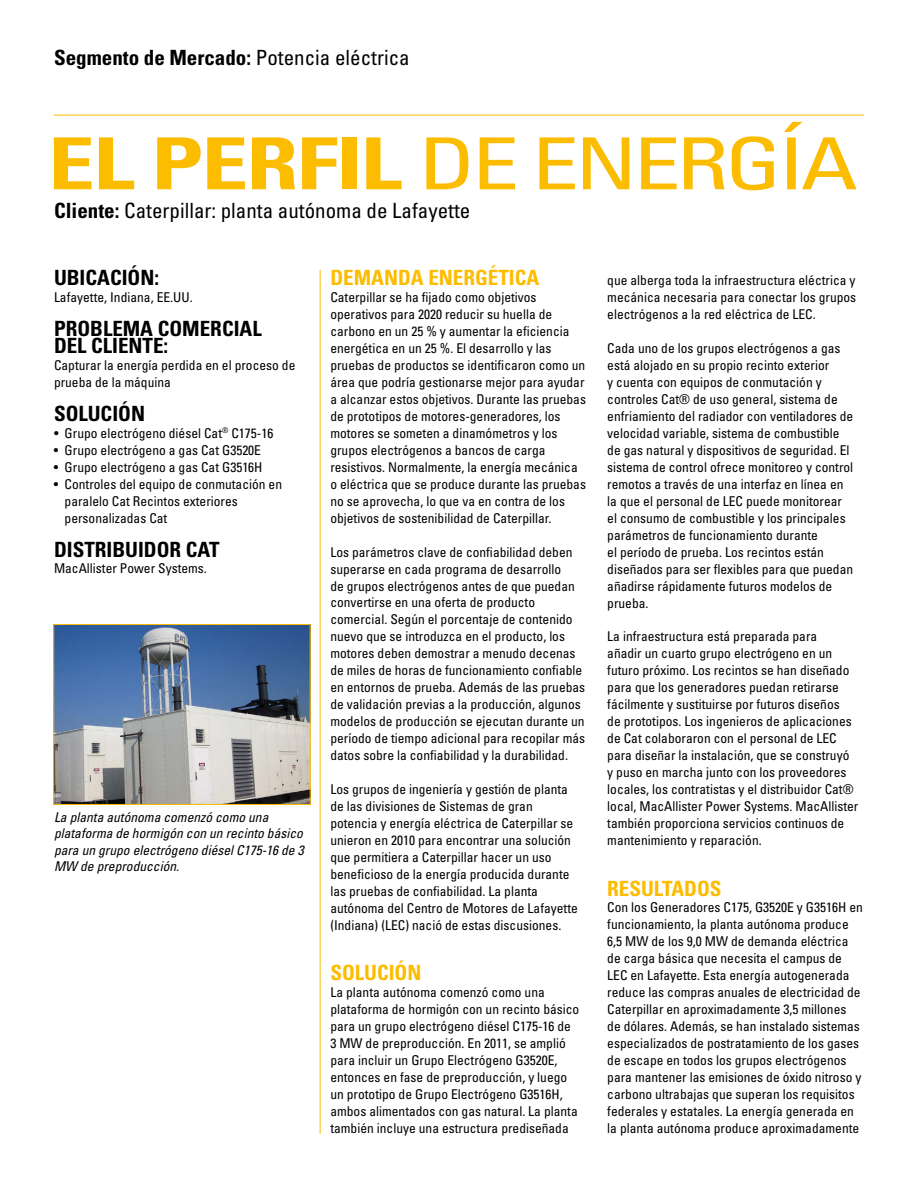
<style>
.page{position:relative;width:918px;height:1188px;background:#fff}
.page>*{position:absolute;margin:0;border:0;box-sizing:border-box;transform-origin:0 0}
.t1{font:condensed 71.7px "Univers LT Std";letter-spacing:-.04em;color:#fcbc00;scale:1.3 1}
.t2{font:700 condensed 21px/17px "Univers LT Std";color:#000}
.t3{font:condensed 21px "Univers LT Std";color:#000}
.t4{font:700 condensed 21px "Univers LT Std";color:#fcbc00}
.t5{font:condensed 13.5px/17px "Univers LT Std";color:#000}
.t6{font:italic condensed 13.5px/16.5px "Univers";color:#000}
.s1{font-weight:400}
.s2{font-weight:700}
</style>
<div class="page">
<img style="left:56px;top:626px;width:252px;height:177px">
<div style="left:54px;top:624px;width:256px;height:181px;border:1px solid #fcbc00"></div>
<hr style="left:320px;top:270px;width:1px;height:864px;background:#fcbc00">
<hr style="left:54px;top:115px;width:810px;height:1px;background:#fcbc00">
<h2 class="t2" style="left:54px;top:49px;width:357px">Segmento de Mercado: <span class="s1">Potencia eléctrica</span></h2>
<h1 class="t1" style="left:48px;top:118px;width:625px"><span class="s2">EL PERFIL</span> DE ENERGÍA</h1>
<h2 class="t3" style="left:54px;top:197px;width:418px"><span class="s2">Cliente:</span> Caterpillar: planta autónoma de Lafayette</h2>
<h2 class="t2" style="left:54px;top:269px;width:107px">UBICACIÓN:</h2>
<p class="t5" style="left:54px;top:289px;width:140px">Lafayette, Indiana, EE.UU.</p>
<h2 class="t2" style="left:54px;top:320px;width:209px">PROBLEMA COMERCIAL<br>DEL CLIENTE:</h2>
<p class="t5" style="left:54px;top:357px;width:243px">Capturar la energía perdida en el proceso de prueba de la máquina</p>
<h2 class="t2" style="left:54px;top:405px;width:93px">SOLUCIÓN</h2>
<p class="t5" style="left:54px;top:424px;width:221px">• Grupo electrógeno diésel Cat<sup>®</sup> C175-16</p>
<p class="t5" style="left:54px;top:441px;width:209px">• Grupo electrógeno a gas Cat G3520E</p>
<p class="t5" style="left:54px;top:458px;width:210px">• Grupo electrógeno a gas Cat G3516H</p>
<p class="t5" style="left:65px;top:475px;width:219px;text-indent:-11px">• Controles del equipo de conmutación en paralelo Cat Recintos exteriores personalizadas Cat</p>
<h2 class="t2" style="left:54px;top:541px;width:167px">DISTRIBUIDOR CAT</h2>
<p class="t5" style="left:54px;top:560px;width:154px">MacAllister Power Systems.</p>
<p class="t6" style="left:54px;top:808px;width:251px">La planta autónoma comenzó como una plataforma de hormigón con un recinto básico para un grupo electrógeno diésel C175-16 de 3<br>MW de preproducción.</p>
<h2 class="t4" style="left:330px;top:265px;width:210px">DEMANDA ENERGÉTICA</h2>
<p class="t5" style="left:330px;top:289px;width:257px">Caterpillar se ha fijado como objetivos operativos para 2020 reducir su huella de carbono en un 25 % y aumentar la eficiencia energética en un 25 %. El desarrollo y las pruebas de productos se identificaron como un área que podría gestionarse mejor para ayudar a alcanzar estos objetivos. Durante las pruebas de prototipos de motores-generadores, los motores se someten a dinamómetros y los grupos electrógenos a bancos de carga resistivos. Normalmente, la energía mecánica o eléctrica que se produce durante las pruebas no se aprovecha, lo que va en contra de los objetivos de sostenibilidad de Caterpillar.</p>
<p class="t5" style="left:330px;top:543px;width:256px">Los parámetros clave de confiabilidad deben superarse en cada programa de desarrollo<br>de grupos electrógenos antes de que puedan convertirse en una oferta de producto comercial. Según el porcentaje de contenido nuevo que se introduzca en el producto, los motores deben demostrar a menudo decenas de miles de horas de funcionamiento confiable en entornos de prueba. Además de las pruebas de validación previas a la producción, algunos modelos de producción se ejecutan durante un período de tiempo adicional para recopilar más datos sobre la confiabilidad y la durabilidad.</p>
<p class="t5" style="left:330px;top:781px;width:249px">Los grupos de ingeniería y gestión de planta de las divisiones de Sistemas de gran potencia y energía eléctrica de Caterpillar se unieron en 2010 para encontrar una solución que permitiera a Caterpillar hacer un uso beneficioso de la energía producida durante las pruebas de confiabilidad. La planta autónoma del Centro de Motores de Lafayette (Indiana) (LEC) nació de estas discusiones.</p>
<h2 class="t4" style="left:330px;top:960px;width:93px">SOLUCIÓN</h2>
<p class="t5" style="left:330px;top:984px;width:250px">La planta autónoma comenzó como una plataforma de hormigón con un recinto básico para un grupo electrógeno diésel C175-16 de 3 MW de preproducción. En 2011, se amplió para incluir un Grupo Electrógeno G3520E, entonces en fase de preproducción, y luego un prototipo de Grupo Electrógeno G3516H, ambos alimentados con gas natural. La planta también incluye una estructura prediseñada</p>
<p class="t5" style="left:607px;top:272px;width:250px;text-align:justify">que alberga toda la infraestructura eléctrica y mecánica necesaria para conectar los grupos electrógenos a la red eléctrica de LEC.</p>
<p class="t5" style="left:607px;top:340px;width:247px">Cada uno de los grupos electrógenos a gas está alojado en su propio recinto exterior<br>y cuenta con equipos de conmutación y controles Cat® de uso general, sistema de enfriamiento del radiador con ventiladores de velocidad variable, sistema de combustible de gas natural y dispositivos de seguridad. El sistema de control ofrece monitoreo y control remotos a través de una interfaz en línea en la que el personal de LEC puede monitorear el consumo de combustible y los principales parámetros de funcionamiento durante<br>el período de prueba. Los recintos están diseñados para ser flexibles para que puedan añadirse rápidamente futuros modelos de prueba.</p>
<p class="t5" style="left:607px;top:628px;width:253px">La infraestructura está preparada para<br>añadir un cuarto grupo electrógeno en un futuro próximo. Los recintos se han diseñado para que los generadores puedan retirarse fácilmente y sustituirse por futuros diseños<br>de prototipos. Los ingenieros de aplicaciones de Cat colaboraron con el personal de LEC para diseñar la instalación, que se construyó y puso en marcha junto con los proveedores locales, los contratistas y el distribuidor Cat® local, MacAllister Power Systems. MacAllister también proporciona servicios continuos de mantenimiento y reparación.</p>
<h2 class="t4" style="left:607px;top:875px;width:116px">RESULTADOS</h2>
<p class="t5" style="left:607px;top:899px;width:257px">Con los Generadores C175, G3520E y G3516H en funcionamiento, la planta autónoma produce 6,5 MW de los 9,0 MW de demanda eléctrica de carga básica que necesita el campus de LEC en Lafayette. Esta energía autogenerada reduce las compras anuales de electricidad de Caterpillar en aproximadamente 3,5 millones de dólares. Además, se han instalado sistemas especializados de postratamiento de los gases de escape en todos los grupos electrógenos para mantener las emisiones de óxido nitroso y carbono ultrabajas que superan los requisitos federales y estatales. La energía generada en la planta autónoma produce aproximadamente</p>
</div>
